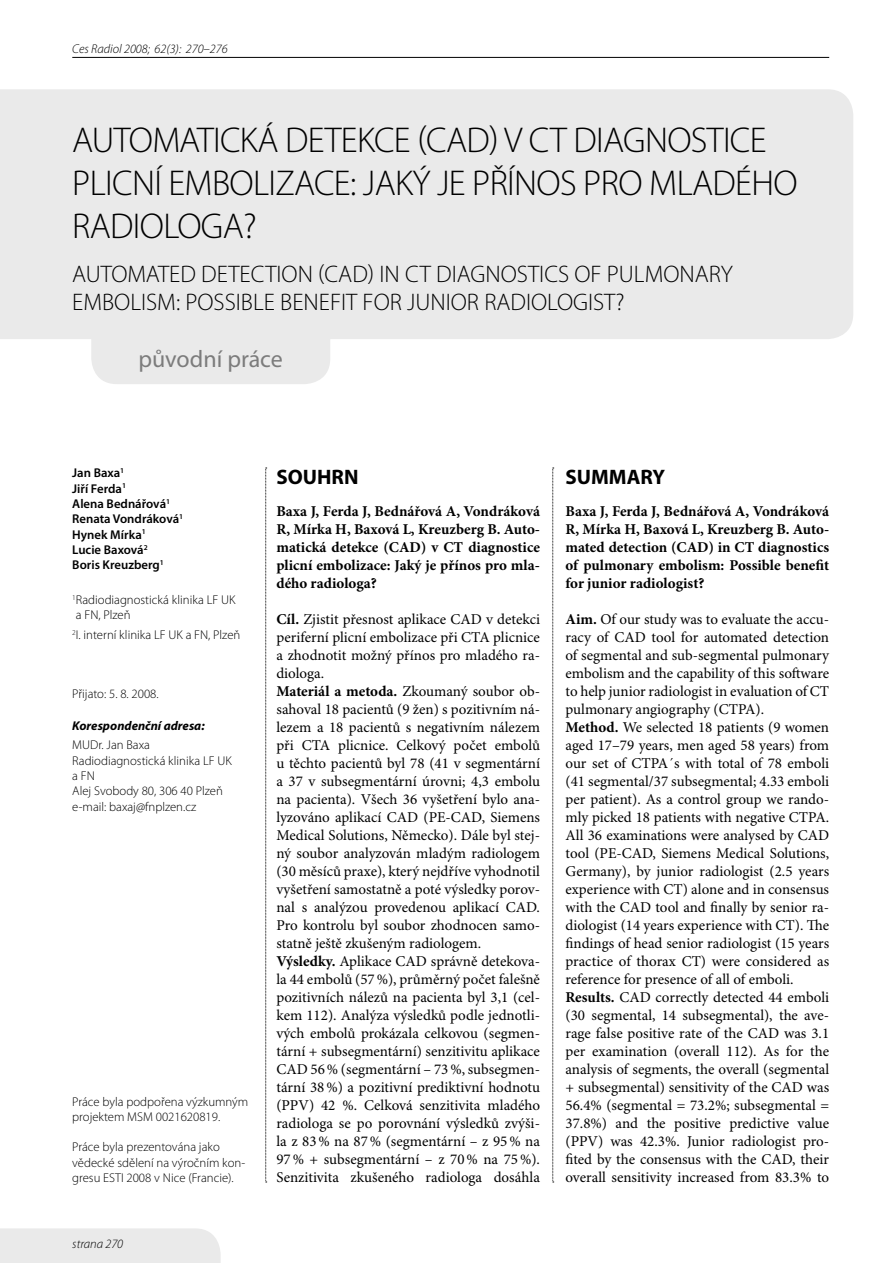
<style>
.page{position:relative;width:893px;height:1263px;background:#fff}
.page>*{position:absolute;margin:0;border:0;box-sizing:border-box;transform-origin:0 0}
.titulek_1_CZ{font:300 36px/43.2px "Myriad Pro";letter-spacing:-.02em;color:#000}
.titulek_1_EN{font:300 24px/28.8px "Myriad Pro";color:#000}
.téma{font:24px "Myriad Pro";color:#7c7c7c}
.titulek_2{font:700 21px "Myriad Pro";color:#000}
.text_základní_první{font:15px/18px "Minion Pro";color:#000;text-align:justify}
.text_základní_první-2{font:700 15px/18px "Minion Pro";color:#000;text-align:justify}
.kontakty_zákl__text{font:300 12.75px/15.3px "Myriad Pro";color:#000}
.autor_jméno{font:600 12.75px "Myriad Pro";color:#000}
.autor_pracoviště{font:300 12.75px/15.3px "Myriad Pro";color:#000}
.záhlaví{font:italic 300 12.75px "Myriad Pro";color:#000}
.korespondenční_adresa{font:italic 700 12.75px "Myriad Pro";color:#000}
.došlo-přijat{font:300 12.75px "Myriad Pro";color:#000}
.s1{font-weight:700}
</style>
<div class="page">
<hr style="left:72px;top:57px;width:757px;height:1px;background:#000">
<div style="left:91px;top:339px;width:239px;height:45px;background:#eaeaea"></div>
<div style="left:0;top:89px;width:853px;height:250px;background:#eaeaea"></div>
<div style="left:0;top:1228px;width:221px;height:35px;background:#eaeaea"></div>
<svg style="left:265px;top:468px;width:2px;height:715px"></svg>
<svg style="left:553px;top:468px;width:1px;height:715px"></svg>
<p class="záhlaví" style="left:72px;top:42px;width:157px">Ces Radiol 2008; 62(3): 270–276</p>
<p class="titulek_1_CZ" style="left:72px;top:119px;width:727px">AUTOMATICKÁ DETEKCE (CAD) V CT DIAGNOSTICE<br>PLICNÍ EMBOLIZACE: JAKÝ JE PŘÍNOS PRO MLADÉHO<br>RADIOLOGA?</p>
<p class="titulek_1_EN" style="left:72px;top:260px;width:662px">AUTOMATED DETECTION (CAD) IN CT DIAGNOSTICS OF PULMONARY<br>EMBOLISM: POSSIBLE BENEFIT FOR JUNIOR RADIOLOGIST?</p>
<p class="téma" style="left:138px;top:346px;width:146px">původní práce</p>
<p class="autor_jméno" style="left:72px;top:466px;width:53px">Jan Baxa<sup>1</sup></p>
<p class="autor_jméno" style="left:72px;top:481px;width:55px">Jiří Ferda<sup>1</sup></p>
<p class="autor_jméno" style="left:72px;top:497px;width:99px">Alena Bednářová<sup>1</sup></p>
<p class="autor_jméno" style="left:72px;top:512px;width:112px">Renata Vondráková<sup>1</sup></p>
<p class="autor_jméno" style="left:72px;top:527px;width:75px">Hynek Mírka<sup>1</sup></p>
<p class="autor_jméno" style="left:72px;top:542px;width:77px">Lucie Baxová<sup>2</sup></p>
<p class="autor_jméno" style="left:72px;top:558px;width:93px">Boris Kreuzberg<sup>1</sup></p>
<p class="autor_pracoviště" style="left:72px;top:592px;width:165px"><sup>1</sup> Radiodiagnostická klinika LF UK a FN, Plzeň</p>
<p class="autor_pracoviště" style="left:72px;top:627px;width:170px"><sup>2</sup>I. interní klinika LF UK a FN, Plzeň</p>
<p class="došlo-přijat" style="left:72px;top:686px;width:88px">Přijato: 5. 8. 2008.</p>
<p class="korespondenční_adresa" style="left:72px;top:718px;width:134px">Korespondenční adresa:</p>
<p class="kontakty_zákl__text" style="left:72px;top:738px;width:79px">MUDr. Jan Baxa</p>
<p class="kontakty_zákl__text" style="left:72px;top:753px;width:161px">Radiodiagnostická klinika LF UK a FN</p>
<p class="kontakty_zákl__text" style="left:72px;top:784px;width:152px">Alej Svobody 80, 306 40 Plzeň</p>
<p class="kontakty_zákl__text" style="left:72px;top:799px;width:125px">e-mail: baxaj@fnplzen.cz</p>
<p class="kontakty_zákl__text" style="left:72px;top:1094px;width:178px">Práce byla podpořena výzkumným projektem MSM 0021620819.</p>
<p class="kontakty_zákl__text" style="left:72px;top:1140px;width:174px">Práce byla prezentována jako vědecké sdělení na výročním kon&shy;gresu ESTI 2008 v Nice (Francie).</p>
<p class="záhlaví" style="left:72px;top:1237px;width:52px">strana 270</p>
<p class="titulek_2" style="left:276px;top:465px;width:84px">SOUHRN</p>
<p class="text_základní_první-2" style="left:276px;top:503px;width:265px">Baxa J, Ferda J, Bednářová A, Vondráková R, Mírka H, Baxová L, Kreuzberg B. Auto&shy;matická detekce (CAD) v CT diagnostice plicní embolizace: Jaký je přínos pro mla&shy;dého radiologa?</p>
<p class="text_základní_první" style="left:276px;top:611px;width:265px"><span class="s1">Cíl.</span> Zjistit přesnost aplikace CAD v detekci periferní plicní embolizace při CTA plicnice a zhodnotit možný přínos pro mladého ra&shy;diologa.</p>
<p class="text_základní_první" style="left:276px;top:683px;width:265px"><span class="s1">Materiál a metoda.</span> Zkoumaný soubor ob&shy;sahoval 18 pacientů (9 žen) s pozitivním ná&shy;lezem a 18 pacientů s negativním nálezem při CTA plicnice. Celkový počet embolů u těchto pacientů byl 78 (41 v segmentární a 37 v subsegmentární úrovni; 4,3 embolu na pacienta). Všech 36 vyšetření bylo ana&shy;lyzováno aplikací CAD (PE-CAD, Siemens Medical Solutions, Německo). Dále byl stej&shy;ný soubor analyzován mladým radiologem (30 měsíců praxe), který nejdříve vyhodnotil vyšetření samostatně a poté výsledky porov&shy;nal s analýzou provedenou aplikací CAD.<br>Pro kontrolu byl soubor zhodnocen samo&shy;statně ještě zkušeným radiologem.</p>
<p class="text_základní_první" style="left:276px;top:953px;width:265px"><span class="s1">Výsledky.</span> Aplikace CAD správně detekova&shy;la 44 embolů (57 %), průměrný počet falešně pozitivních nálezů na pacienta byl 3,1 (cel&shy;kem 112). Analýza výsledků podle jednotli&shy;vých embolů prokázala celkovou (segmen&shy;tární + subsegmentární) senzitivitu aplikace CAD 56 % (segmentární – 73 %, subsegmen&shy;tární 38 %) a pozitivní prediktivní hodnotu (PPV) 42 %. Celková senzitivita mladého radiologa se po porovnání výsledků zvýši&shy;la z 83 % na 87 % (segmentární – z 95 % na 97 % + subsegmentární – z 70 % na 75 %).<br>Senzitivita zkušeného radiologa dosáhla</p>
<p class="titulek_2" style="left:565px;top:465px;width:101px">SUMMARY</p>
<p class="text_základní_první-2" style="left:565px;top:503px;width:265px">Baxa J, Ferda J, Bednářová A, Vondráková R, Mírka H, Baxová L, Kreuzberg B. Auto&shy;mated detection (CAD) in CT diagnostics of pulmonary embolism: Possible benefit for junior radiologist?</p>
<p class="text_základní_první" style="left:565px;top:611px;width:265px"><span class="s1">Aim.</span> Of our study was to evaluate the accu&shy;racy of CAD tool for automated detection of segmental and sub-segmental pulmonary embolism and the capability of this software to help junior radiologist in evaluation of CT pulmonary angiography (CTPA).</p>
<p class="text_základní_první" style="left:565px;top:719px;width:265px"><span class="s1">Method.</span> We selected 18 patients (9 women aged 17–79 years, men aged 58 years) from our set of CTPA´s with total of 78 emboli (41 segmental/37 subsegmental; 4.33 emboli per patient). As a control group we rando&shy;mly picked 18 patients with negative CTPA.<br>All 36 examinations were analysed by CAD tool (PE-CAD, Siemens Medical Solutions, Germany), by junior radiologist (2.5 years experience with CT) alone and in consensus with the CAD tool and finally by senior ra&shy;diologist (14 years experience with CT). The findings of head senior radiologist (15 years practice of thorax CT) were considered as reference for presence of all of emboli.</p>
<p class="text_základní_první" style="left:565px;top:989px;width:265px"><span class="s1">Results.</span> CAD correctly detected 44 emboli (30 segmental, 14 subsegmental), the ave&shy;rage false positive rate of the CAD was 3.1 per examination (overall 112). As for the analysis of segments, the overall (segmental + subsegmental) sensitivity of the CAD was 56.4% (segmental = 73.2%; subsegmental = 37.8%) and the positive predictive value (PPV) was 42.3%. Junior radiologist pro&shy;fited by the consensus with the CAD, their overall sensitivity increased from 83.3% to</p>
</div>
